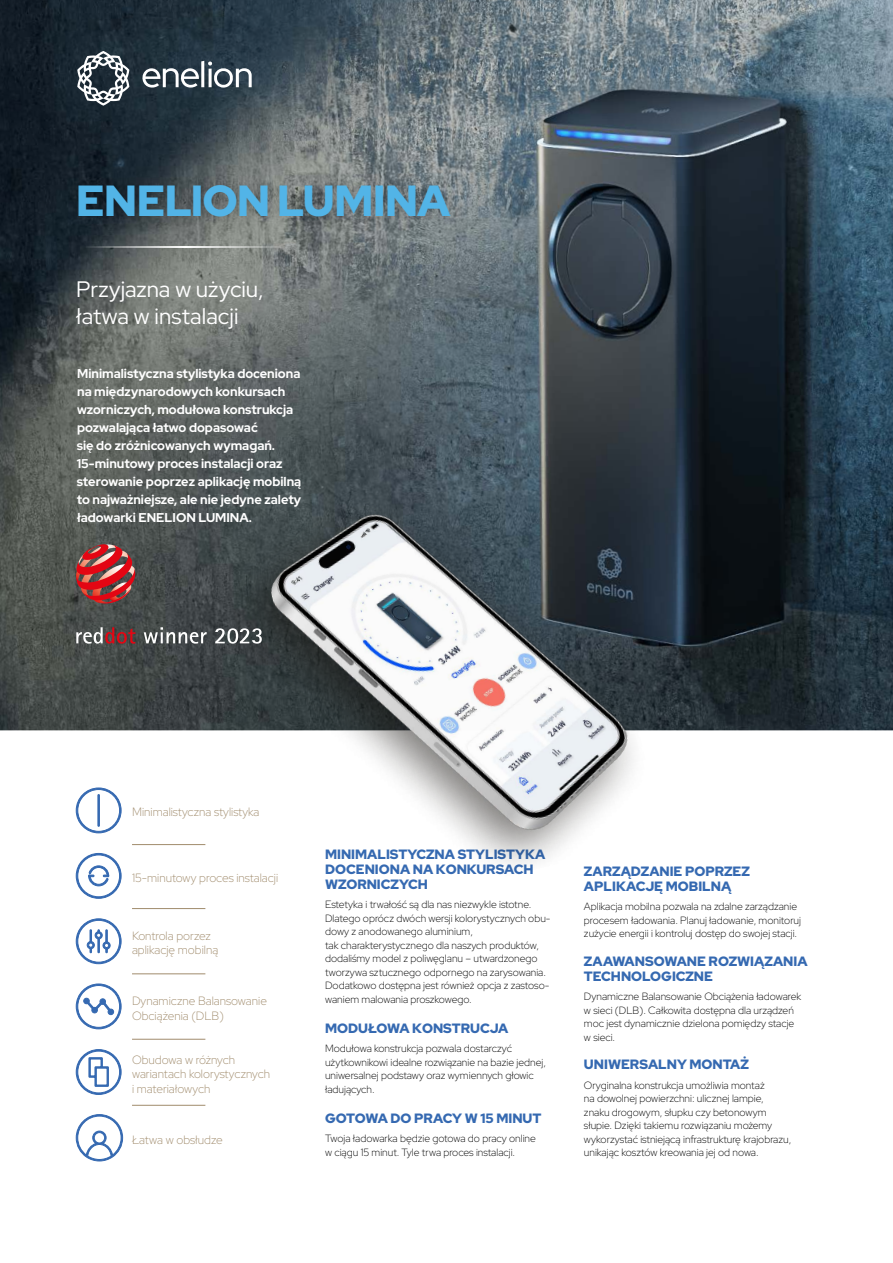
<style>
.page{position:relative;width:893px;height:1263px;background:#fff}
.page>*{position:absolute;margin:0;border:0;box-sizing:border-box;transform-origin:0 0}
.t1{font:900 43.5px "Red Hat Display";letter-spacing:-.015em;color:#52b4e7}
.t2{font:22.35px/26.8px "Red Hat Display";letter-spacing:.005em;color:#fff}
.t3{font:900 13.5px/15px "Red Hat Display";color:#3569b1}
.t4{font:700 12.75px/18px "Red Hat Display";color:#fff}
.t5{font:300 12px/14.4px "Red Hat Display";color:#a08b6c}
.t6{font:300 10.5px/13.5px "Red Hat Display";color:#000}
</style>
<div class="page">
<img style="left:0;top:0;width:893px;height:730px">
<svg style="left:77px;top:51px;width:52px;height:55px"></svg>
<svg style="left:142px;top:61px;width:110px;height:27px"></svg>
<hr style="left:82px;top:246px;width:204px;height:1px;background:#fff">
<hr style="left:132px;top:973px;width:73px;height:1px;background:#a08b6c">
<svg style="left:76px;top:1114px;width:47px;height:47px"></svg>
<svg style="left:76px;top:1049px;width:45px;height:46px"></svg>
<svg style="left:76px;top:983px;width:45px;height:46px"></svg>
<hr style="left:132px;top:844px;width:73px;height:1px;background:#a08b6c">
<svg style="left:76px;top:918px;width:45px;height:46px"></svg>
<svg style="left:76px;top:853px;width:45px;height:46px"></svg>
<svg style="left:76px;top:788px;width:45px;height:45px"></svg>
<div style="left:98px;top:794px;width:2px;height:32px;border:1px solid #3569b1"></div>
<hr style="left:132px;top:908px;width:73px;height:1px;background:#a08b6c">
<hr style="left:132px;top:1039px;width:73px;height:1px;background:#a08b6c">
<hr style="left:132px;top:1105px;width:73px;height:1px;background:#a08b6c">
<div style="left:63px;top:170px;width:401px;height:62px;background:#000;opacity:.3"></div>
<img style="left:146px;top:404px;width:614px;height:506px">
<svg style="left:144px;top:627px;width:118px;height:17px"></svg>
<svg style="left:76px;top:627px;width:59px;height:17px"></svg>
<svg style="left:76px;top:544px;width:59px;height:59px;background:#a64344"></svg>
<h1 class="t1" style="left:76px;top:172px;width:375px">ENELION LUMINA</h1>
<h2 class="t2" style="left:76px;top:276px;width:189px">Przyjazna w użyciu, łatwa w instalacji</h2>
<p class="t4" style="left:77px;top:364px;width:226px">Minimalistyczna stylistyka doceniona na międzynarodowych konkursach wzorniczych, modułowa konstrukcja pozwalająca łatwo dopasować<br>się do zróżnicowanych wymagań.<br>15-minutowy proces instalacji oraz sterowanie poprzez aplikację mobilną to najważniejsze, ale nie jedyne zalety ładowarki ENELION LUMINA.</p>
<p class="t5" style="left:132px;top:805px;width:129px">Minimalistyczna stylistyka</p>
<p class="t5" style="left:132px;top:870px;width:148px">15-minutowy proces instalacji</p>
<p class="t5" style="left:132px;top:928px;width:88px">Kontrola porzez aplikację mobilną</p>
<p class="t5" style="left:132px;top:993px;width:136px">Dynamiczne Balansowanie<br>Obciążenia (DLB)</p>
<p class="t5" style="left:132px;top:1052px;width:140px">Obudowa w różnych wariantach kolorystycznych i materiałowych</p>
<p class="t5" style="left:132px;top:1132px;width:92px">Łatwa w obsłudze</p>
<p class="t3" style="left:325px;top:846px;width:222px">MINIMALISTYCZNA STYLISTYKA<br>DOCENIONA NA KONKURSACH<br>WZORNICZYCH</p>
<p class="t6" style="left:325px;top:898px;width:227px">Estetyka i trwałość są dla nas niezwykle istotne.<br>Dlatego oprócz dwóch wersji kolorystycznych obu&shy;dowy z anodowanego aluminium,<br>tak charakterystycznego dla naszych produktów, dodaliśmy model z poliwęglanu – utwardzonego tworzywa sztucznego odpornego na zarysowania.<br>Dodatkowo dostępna jest również opcja z zastoso&shy;waniem malowania proszkowego.</p>
<p class="t3" style="left:325px;top:1020px;width:185px">MODUŁOWA KONSTRUCJA</p>
<p class="t6" style="left:325px;top:1042px;width:222px">Modułowa konstrukcja pozwala dostarczyć użytkownikowi idealne rozwiązanie na bazie jednej, uniwersalnej podstawy oraz wymiennych głowic ładujących.</p>
<p class="t3" style="left:325px;top:1110px;width:218px">GOTOWA DO PRACY W 15 MINUT</p>
<p class="t6" style="left:325px;top:1132px;width:212px">Twoja ładowarka będzie gotowa do pracy online w ciągu 15 minut. Tyle trwa proces instalacji.</p>
<p class="t3" style="left:584px;top:863px;width:167px">ZARZĄDZANIE POPRZEZ<br>APLIKACJĘ MOBILNĄ</p>
<p class="t6" style="left:584px;top:899px;width:219px">Aplikacja mobilna pozwala na zdalne zarządzanie procesem ładowania. Planuj ładowanie, monitoruj zużycie energii i kontroluj dostęp do swojej stacji.</p>
<p class="t3" style="left:584px;top:953px;width:225px">ZAAWANSOWANE ROZWIĄZANIA<br>TECHNOLOGICZNE</p>
<p class="t6" style="left:584px;top:989px;width:219px">Dynamiczne Balansowanie Obciążenia ładowarek w sieci (DLB). Całkowita dostępna dla urządzeń moc jest dynamicznie dzielona pomiędzy stacje w sieci.</p>
<p class="t3" style="left:584px;top:1057px;width:166px">UNIWERSALNY MONTAŻ</p>
<p class="t6" style="left:584px;top:1078px;width:209px">Oryginalna konstrukcja umożliwia montaż<br>na dowolnej powierzchni: ulicznej lampie, znaku drogowym, słupku czy betonowym słupie. Dzięki takiemu rozwiązaniu możemy wykorzystać istniejącą infrastrukturę krajobrazu, unikając kosztów kreowania jej od nowa.</p>
</div>
